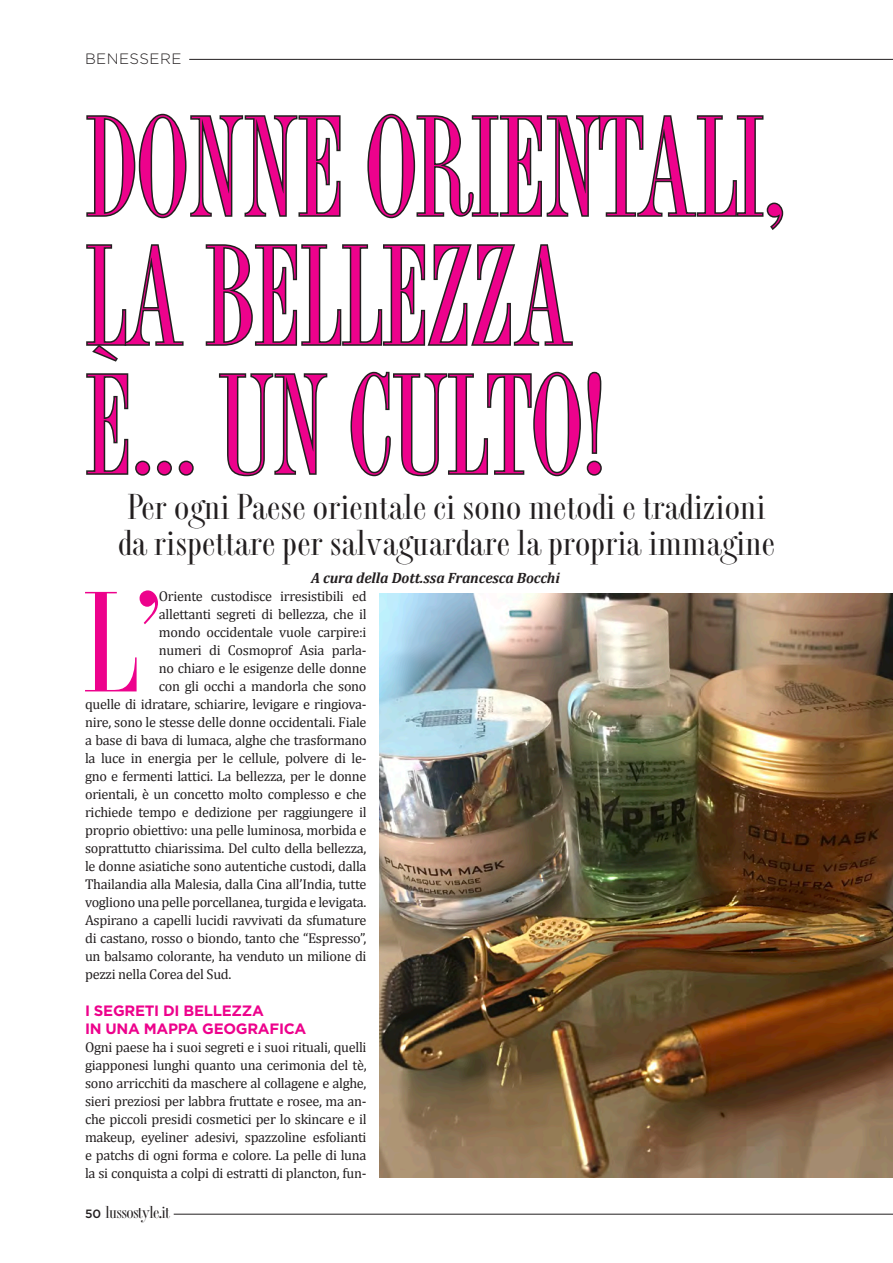
<style>
.page{position:relative;width:893px;height:1263px;background:#fff}
.page>*{position:absolute;margin:0;border:0;box-sizing:border-box;transform-origin:0 0}
.t1{font:700 148.65px "AT Torino";color:#ed028c}
.t2{font:condensed 147px/129px "AT Torino";color:#ed028c}
.t3{font:700 37.5px/36px "AT Torino";letter-spacing:.005em;color:#231f20}
.t4{font:700 18px "AT Torino";letter-spacing:-.04em;color:#231f20}
.t5{font:700 15px/18px "Gotham";letter-spacing:-.02em;color:#ed028c}
.t6{font:italic 700 15px "Cambria";letter-spacing:-.005em;color:#231f20}
.t7{font:300 15px "Gotham";letter-spacing:.03em;color:#231f20}
.t8{font:14.25px/18px "Cambria";letter-spacing:-.02em;color:#231f20;text-align:justify}
.s1{font-family:"Gotham";font-weight:500;font-size:12px}
</style>
<div class="page">
<img style="left:379px;top:594px;width:514px;height:584px">
<svg style="left:86px;top:113px;width:255px;height:106px"></svg>
<svg style="left:367px;top:113px;width:417px;height:117px"></svg>
<svg style="left:205px;top:244px;width:368px;height:102px"></svg>
<svg style="left:86px;top:244px;width:99px;height:232px"></svg>
<div style="left:135px;top:461px;width:15px;height:15px;border:3px solid #231f20;border-radius:50%"></div>
<div style="left:157px;top:461px;width:15px;height:15px;border:3px solid #231f20;border-radius:50%"></div>
<div style="left:179px;top:461px;width:15px;height:15px;border:3px solid #231f20;border-radius:50%"></div>
<svg style="left:218px;top:373px;width:110px;height:104px"></svg>
<svg style="left:350px;top:371px;width:252px;height:106px"></svg>
<hr style="left:189px;top:59px;width:704px;height:1px;background:#231f20">
<hr style="left:174px;top:1214px;width:719px;height:1px;background:#231f20">
<p class="t7" style="left:85px;top:49px;width:98px">BENESSERE</p>
<h2 class="t2" style="left:85px;top:105px;width:702px">DONNE ORIENTALI,<br>LA BELLEZZA<br>È... UN CULTO!</h2>
<h3 class="t3" style="left:118px;top:489px;width:658px">Per ogni Paese orientale ci sono metodi e tradizioni da rispettare per salvaguardare la propria immagine</h3>
<p class="t6" style="left:311px;top:569px;width:250px">A cura della Dott.ssa Francesca Bocchi</p>
<h1 class="t1" style="left:82px;top:561px;width:81px">L’</h1>
<p class="t8" style="left:159px;top:587px;width:209px">Oriente custodisce irresistibili ed</p>
<p class="t8" style="left:159px;top:605px;width:209px">allettanti segreti di bellezza, che il</p>
<p class="t8" style="left:159px;top:623px;width:209px">mondo occidentale vuole carpire:i</p>
<p class="t8" style="left:159px;top:641px;width:209px">numeri di Cosmoprof Asia parla-</p>
<p class="t8" style="left:159px;top:659px;width:209px">no chiaro e le esigenze delle donne</p>
<p class="t8" style="left:159px;top:677px;width:209px">con gli occhi a mandorla che sono</p>
<p class="t8" style="left:85px;top:695px;width:283px">quelle di idratare, schiarire, levigare e ringiova-</p>
<p class="t8" style="left:85px;top:713px;width:283px">nire, sono le stesse delle donne occidentali. Fiale</p>
<p class="t8" style="left:85px;top:731px;width:283px">a base di bava di lumaca, alghe che trasformano</p>
<p class="t8" style="left:85px;top:749px;width:283px">la luce in energia per le cellule, polvere di le-</p>
<p class="t8" style="left:85px;top:767px;width:283px">gno e fermenti lattici. La bellezza, per le donne</p>
<p class="t8" style="left:85px;top:785px;width:283px">orientali, è un concetto molto complesso e che</p>
<p class="t8" style="left:85px;top:803px;width:283px">richiede tempo e dedizione per raggiungere il</p>
<p class="t8" style="left:85px;top:821px;width:283px">proprio obiettivo: una pelle luminosa, morbida e</p>
<p class="t8" style="left:85px;top:839px;width:283px">soprattutto chiarissima. Del culto della bellezza,</p>
<p class="t8" style="left:85px;top:857px;width:283px">le donne asiatiche sono autentiche custodi, dalla</p>
<p class="t8" style="left:85px;top:875px;width:283px">Thailandia alla Malesia, dalla Cina all’India, tutte</p>
<p class="t8" style="left:85px;top:893px;width:283px">vogliono una pelle porcellanea, turgida e levigata.</p>
<p class="t8" style="left:85px;top:911px;width:283px">Aspirano a capelli lucidi ravvivati da sfumature</p>
<p class="t8" style="left:85px;top:929px;width:283px">di castano, rosso o biondo, tanto che “Espresso”,</p>
<p class="t8" style="left:85px;top:947px;width:283px">un balsamo colorante, ha venduto un milione di</p>
<p class="t8" style="left:85px;top:965px;width:148px">pezzi nella Corea del Sud.</p>
<p class="t5" style="left:85px;top:1001px;width:223px">I SEGRETI DI BELLEZZA<br>IN UNA MAPPA GEOGRAFICA</p>
<p class="t8" style="left:85px;top:1037px;width:283px">Ogni paese ha i suoi segreti e i suoi rituali, quelli giapponesi lunghi quanto una cerimonia del tè, sono arricchiti da maschere al collagene e alghe, sieri preziosi per labbra fruttate e rosee, ma an&shy;che piccoli presidi cosmetici per lo skincare e il makeup, eyeliner adesivi, spazzoline esfolianti e patchs di ogni forma e colore. La pelle di luna la si conquista a colpi di estratti di plancton, fun-</p>
<p class="t4" style="left:85px;top:1202px;width:86px"><span class="s1">50</span> lussostyle.it</p>
</div>
